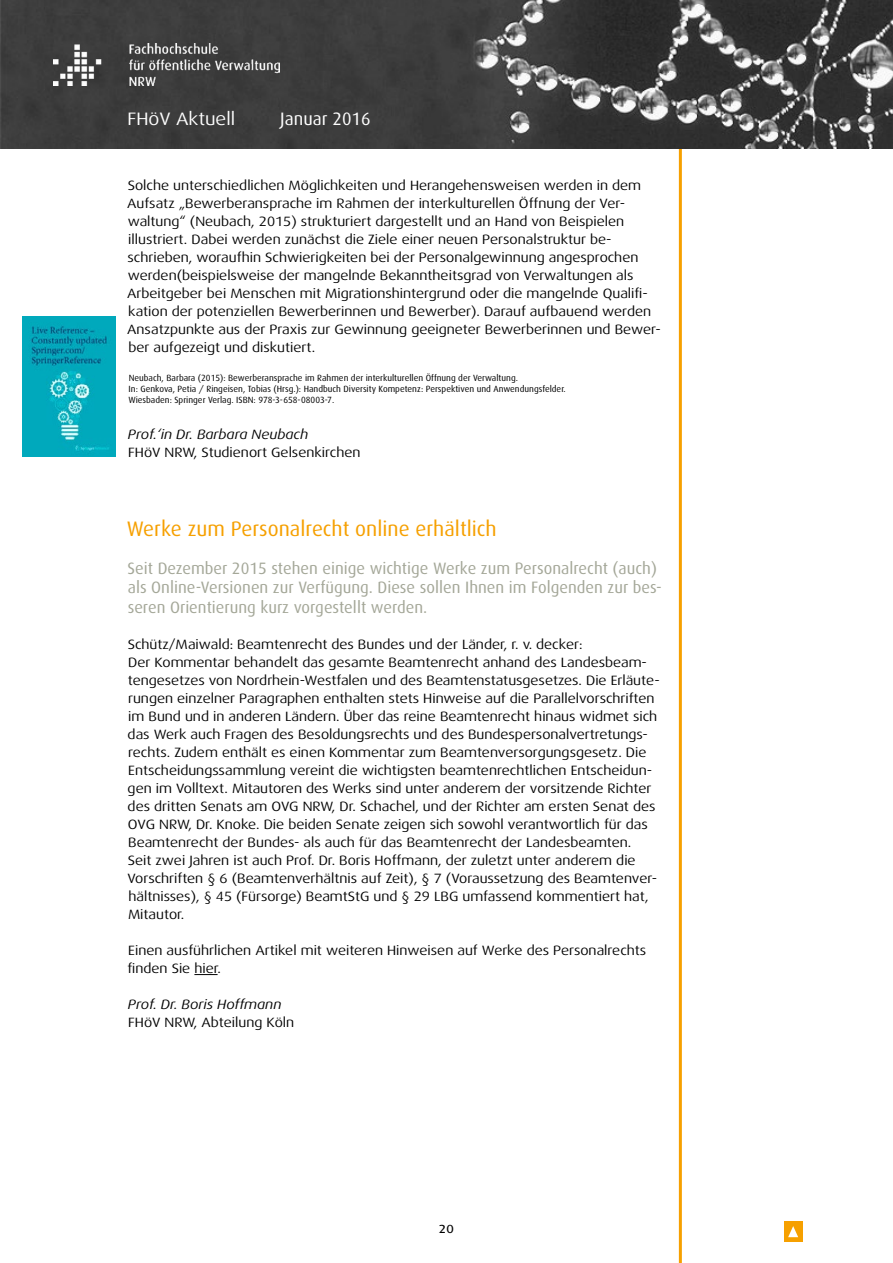
<style>
.page{position:relative;width:893px;height:1263px;background:#fff}
.page>*{position:absolute;margin:0;border:0;box-sizing:border-box;transform-origin:0 0}
.t1{font:21px "Dax";color:#f6a000}
.t2{font:18px "Dax Wide";color:#fff}
.t3{font:18px "Dax";color:#fff}
.t4{font:16.5px/19.8px "Dax";color:#a4a798}
.t5{font:15px "Dax Regular Caps";color:#000}
.t6{font:13.5px/18px "Dax Wide";color:#000}
.t7{font:italic 13.5px "Dax Wide";color:#000}
.t8{font:9px "Dax";color:#000}
</style>
<div class="page">
<hr style="left:679px;top:148px;width:3px;height:1115px;background:#f6a000">
<img style="left:0;top:0;width:893px;height:148px">
<img style="left:54px;top:43px;width:226px;height:43px">
<div style="left:784px;top:1221px;width:18px;height:21px;background:#f6a000"></div>
<svg style="left:788px;top:1226px;width:10px;height:11px"></svg>
<svg style="left:194px;top:974px;width:24px;height:1px"></svg>
<img style="left:22px;top:317px;width:93px;height:139px">
<h2 class="t2" style="left:128px;top:109px;width:109px">FHöV Aktuell</h2>
<h2 class="t3" style="left:280px;top:109px;width:92px">Januar 2016</h2>
<p class="t6" style="left:127px;top:177px;width:535px">Solche unterschiedlichen Möglichkeiten und Herangehensweisen werden in dem Aufsatz „Bewerberansprache im Rahmen der interkulturellen Öffnung der Ver&shy;waltung“ (Neubach, 2015) strukturiert dargestellt und an Hand von Beispielen illustriert. Dabei werden zunächst die Ziele einer neuen Personalstruktur be&shy;schrieben, woraufhin Schwierigkeiten bei der Personalgewinnung angesprochen werden(beispielsweise der mangelnde Bekanntheitsgrad von Verwaltungen als Arbeitgeber bei Menschen mit Migrationshintergrund oder die mangelnde Qualifi&shy;kation der potenziellen Bewerberinnen und Bewerber). Darauf aufbauend werden Ansatzpunkte aus der Praxis zur Gewinnung geeigneter Bewerberinnen und Bewer&shy;ber aufgezeigt und diskutiert.</p>
<p class="t8" style="left:129px;top:373px;width:391px">Neubach, Barbara (2015): Bewerberansprache im Rahmen der interkulturellen Öffnung der Verwaltung.</p>
<p class="t8" style="left:129px;top:383px;width:439px">In: Genkova, Petia / Ringeisen, Tobias (Hrsg.): Handbuch Diversity Kompetenz: Perspektiven und Anwendungsfelder.</p>
<p class="t8" style="left:128px;top:394px;width:207px">Wiesbaden: Springer Verlag. ISBN: 978-3-658-08003-7.</p>
<p class="t7" style="left:128px;top:426px;width:182px">Prof.‘in Dr. Barbara Neubach</p>
<p class="t6" style="left:128px;top:443px;width:234px">FHöV NRW, Studienort Gelsenkirchen</p>
<p class="t1" style="left:127px;top:516px;width:371px">Werke zum Personalrecht online erhältlich</p>
<p class="t4" style="left:128px;top:558px;width:536px">Seit Dezember 2015 stehen einige wichtige Werke zum Personalrecht (auch) als Online-Versionen zur Verfügung. Diese sollen Ihnen im Folgenden zur bes&shy;seren Orientierung kurz vorgestellt werden.</p>
<p class="t6" style="left:128px;top:636px;width:456px">Schütz/Maiwald: Beamtenrecht des Bundes und der Länder, r. v. decker:</p>
<p class="t6" style="left:128px;top:654px;width:534px">Der Kommentar behandelt das gesamte Beamtenrecht anhand des Landesbeam&shy;tengesetzes von Nordrhein-Westfalen und des Beamtenstatusgesetzes. Die Erläute&shy;rungen einzelner Paragraphen enthalten stets Hinweise auf die Parallelvorschriften im Bund und in anderen Ländern. Über das reine Beamtenrecht hinaus widmet sich das Werk auch Fragen des Besoldungsrechts und des Bundespersonalvertretungs&shy;rechts. Zudem enthält es einen Kommentar zum Beamtenversorgungsgesetz. Die Entscheidungssammlung vereint die wichtigsten beamtenrechtlichen Entscheidun&shy;gen im Volltext. Mitautoren des Werks sind unter anderem der vorsitzende Richter des dritten Senats am OVG NRW, Dr. Schachel, und der Richter am ersten Senat des OVG NRW, Dr. Knoke. Die beiden Senate zeigen sich sowohl verantwortlich für das Beamtenrecht der Bundes- als auch für das Beamtenrecht der Landesbeamten.<br>Seit zwei Jahren ist auch Prof. Dr. Boris Hoffmann, der zuletzt unter anderem die Vorschriften § 6 (Beamtenverhältnis auf Zeit), § 7 (Voraussetzung des Beamtenver&shy;hältnisses), § 45 (Fürsorge) BeamtStG und § 29 LBG umfassend kommentiert hat, Mitautor.</p>
<p class="t6" style="left:128px;top:942px;width:520px">Einen ausführlichen Artikel mit weiteren Hinweisen auf Werke des Personalrechts finden Sie hier.</p>
<p class="t7" style="left:128px;top:997px;width:155px">Prof. Dr. Boris Hoffmann</p>
<p class="t6" style="left:128px;top:1014px;width:167px">FHöV NRW, Abteilung Köln</p>
<p class="t5" style="left:439px;top:1219px;width:17px">20</p>
</div>
